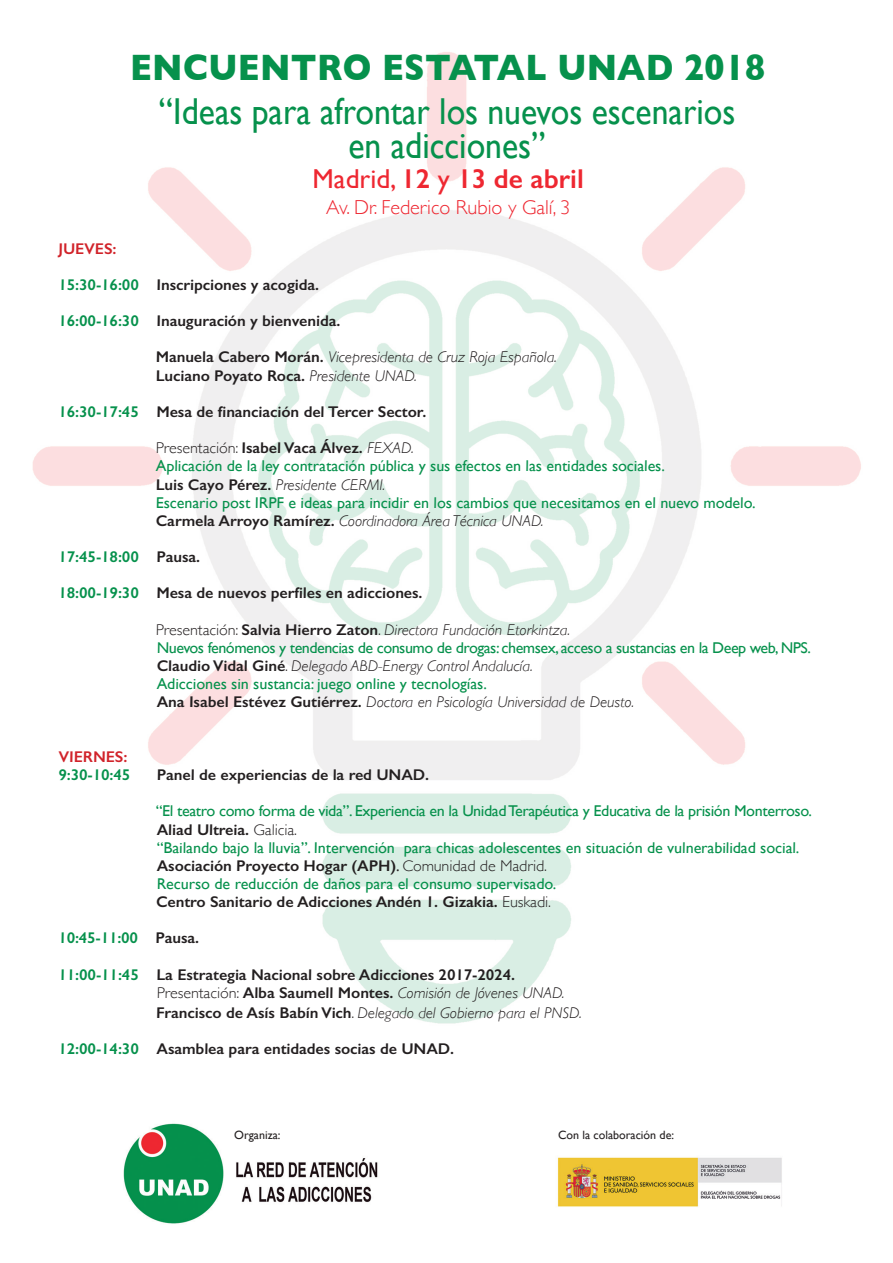
<style>
.page{position:relative;width:893px;height:1263px;background:#fff}
.page>*{position:absolute;margin:0;border:0;box-sizing:border-box;transform-origin:0 0}
.t1{font:37.5px "Gill Sans";color:#06914c;scale:.9 1}
.t2{font:700 37.5px "Gill Sans";letter-spacing:.01em;color:#06914c;scale:.9 1}
.t3{font:600 27.3px "Gill Sans";color:#ee2731}
.t4{font:300 20.1px "Gill Sans";color:#ee2731}
.t5{font:600 15.6px "Gill Sans";color:#231f20}
.t6{font:15.6px/18.1px "Gill Sans";color:#06914c}
.t7{font:italic 300 15.6px "Gill Sans";color:#231f20}
.t8{font:15.6px "Gill Sans";letter-spacing:-.02em;color:#06914c}
.t9{font:15.6px "Gill Sans";letter-spacing:-.035em;color:#06914c}
.t10{font:600 15.6px "Gill Sans";color:#06914c}
.t11{font:600 15.6px "Gill Sans";color:#d1232a}
.t12{font:12px "Gill Sans";color:#231f20}
.s1{font-weight:400}
.s2{color:#06914c}
.s3{font-weight:600;font-style:normal}
.s4{font-weight:300;font-style:italic}
.s5{font-weight:300}
.s6{font-weight:600;color:#231f20}
.s7{font-weight:300;font-style:italic;color:#231f20}
.s8{color:#231f20}
.s9{font-style:normal}
</style>
<div class="page">
<img style="left:123px;top:1123px;width:659px;height:101px">
<img style="left:32px;top:52px;width:829px;height:972px">
<p class="t2" style="left:130px;top:37px;width:707px">ENCUENTRO ESTATAL UNAD 2018</p>
<p class="t1" style="left:159px;top:89px;width:642px">“Ideas para afrontar los nuevos escenarios</p>
<p class="t1" style="left:348px;top:123px;width:221px">en adicciones”</p>
<p class="t3" style="left:313px;top:163px;width:273px"><span class="s1">Madrid,</span> 12 <span class="s1">y</span> 13 de abril</p>
<p class="t4" style="left:326px;top:192px;width:246px">Av. Dr. Federico Rubio y Galí, 3</p>
<p class="t11" style="left:58px;top:239px;width:60px">JUEVES:</p>
<p class="t5" style="left:58px;top:275px;width:262px"><span class="s2">15:30-16:00</span> Inscripciones y acogida.</p>
<p class="t5" style="left:58px;top:311px;width:284px"><span class="s2">16:00-16:30</span> Inauguración y bienvenida.</p>
<p class="t7" style="left:156px;top:348px;width:403px"><span class="s3">Manuela Cabero Morán.</span> Vicepresidenta de Cruz Roja Española.</p>
<p class="t5" style="left:156px;top:366px;width:263px">Luciano Poyato Roca. <span class="s4">Presidente UNAD.</span></p>
<p class="t5" style="left:58px;top:402px;width:370px"><span class="s2">16:30-17:45</span> Mesa de financiación del Tercer Sector.</p>
<p class="t5" style="left:156px;top:438px;width:260px"><span class="s5">Presentación:</span> Isabel Vaca Álvez. <span class="s4">FEXAD.</span></p>
<p class="t6" style="left:156px;top:457px;width:511px">Aplicación de la ley contratación pública y sus efectos en las entidades sociales.</p>
<p class="t7" style="left:156px;top:475px;width:231px"><span class="s3">Luis Cayo Pérez.</span> Presidente CERMI.</p>
<p class="t6" style="left:156px;top:493px;width:601px">Escenario post IRPF e ideas para incidir en los cambios que necesitamos en el nuevo modelo.<br><span class="s6">Carmela Arroyo Ramírez.</span> <span class="s7">Coordinadora Área Técnica UNAD.</span></p>
<p class="t10" style="left:58px;top:547px;width:143px">17:45-18:00 <span class="s8">Pausa.</span></p>
<p class="t5" style="left:58px;top:584px;width:366px"><span class="s2">18:00-19:30</span> Mesa de nuevos perfiles en adicciones.</p>
<p class="t7" style="left:156px;top:621px;width:416px"><span class="s9">Presentación:</span> <span class="s3">Salvia Hierro Zaton</span><span class="s9">.</span> Directora Fundación Etorkintza.</p>
<p class="t9" style="left:157px;top:638px;width:656px">Nuevos fenómenos y tendencias de consumo de drogas: chemsex, acceso a sustancias en la Deep web, NPS.</p>
<p class="t7" style="left:157px;top:657px;width:378px"><span class="s3">Claudio Vidal Giné</span><span class="s9">.</span> Delegado ABD-Energy Control Andalucía.</p>
<p class="t6" style="left:157px;top:675px;width:332px">Adicciones sin sustancia: juego online y tecnologías.</p>
<p class="t7" style="left:157px;top:693px;width:479px"><span class="s3">Ana Isabel Estévez Gutiérrez.</span> Doctora en Psicología Universidad de Deusto.</p>
<p class="t11" style="left:58px;top:747px;width:71px">VIERNES:</p>
<p class="t10" style="left:58px;top:765px;width:74px">9:30-10:45</p>
<p class="t5" style="left:157px;top:765px;width:274px">Panel de experiencias de la red UNAD.</p>
<p class="t8" style="left:156px;top:802px;width:658px">“El teatro como forma de vida”. Experiencia en la Unidad Terapéutica y Educativa de la prisión Monterroso.</p>
<p class="t5" style="left:157px;top:820px;width:142px">Aliad Ultreia. <span class="s5">Galicia.</span></p>
<p class="t6" style="left:157px;top:838px;width:645px">“Bailando bajo la lluvia”. Intervención para chicas adolescentes en situación de vulnerabilidad social.</p>
<p class="t5" style="left:157px;top:856px;width:392px">Asociación Proyecto Hogar (APH)<span class="s1">.</span> <span class="s5">Comunidad de Madrid.</span></p>
<p class="t6" style="left:157px;top:874px;width:401px">Recurso de reducción de daños para el consumo supervisado.</p>
<p class="t5" style="left:156px;top:892px;width:397px">Centro Sanitario de Adicciones Andén 1. Gizakia. <span class="s5">Euskadi.</span></p>
<p class="t10" style="left:58px;top:929px;width:143px">10:45-11:00 <span class="s8">Pausa.</span></p>
<p class="t5" style="left:58px;top:965px;width:458px"><span class="s2">11:00-11:45</span> La Estrategia Nacional sobre Adicciones 2017-2024.</p>
<p class="t7" style="left:157px;top:984px;width:410px"><span class="s9">Presentación:</span> <span class="s3">Alba Saumell Montes.</span> Comisión de Jóvenes UNAD.</p>
<p class="t7" style="left:156px;top:1004px;width:427px"><span class="s3">Francisco de Asís Babín Vich</span><span class="s9">.</span> Delegado del Gobierno para el PNSD.</p>
<p class="t5" style="left:58px;top:1040px;width:397px"><span class="s2">12:00-14:30</span> Asamblea para entidades socias de UNAD.</p>
<p class="t12" style="left:234px;top:1128px;width:48px">Organiza:</p>
<p class="t12" style="left:558px;top:1128px;width:118px">Con la colaboración de:</p>
</div>
